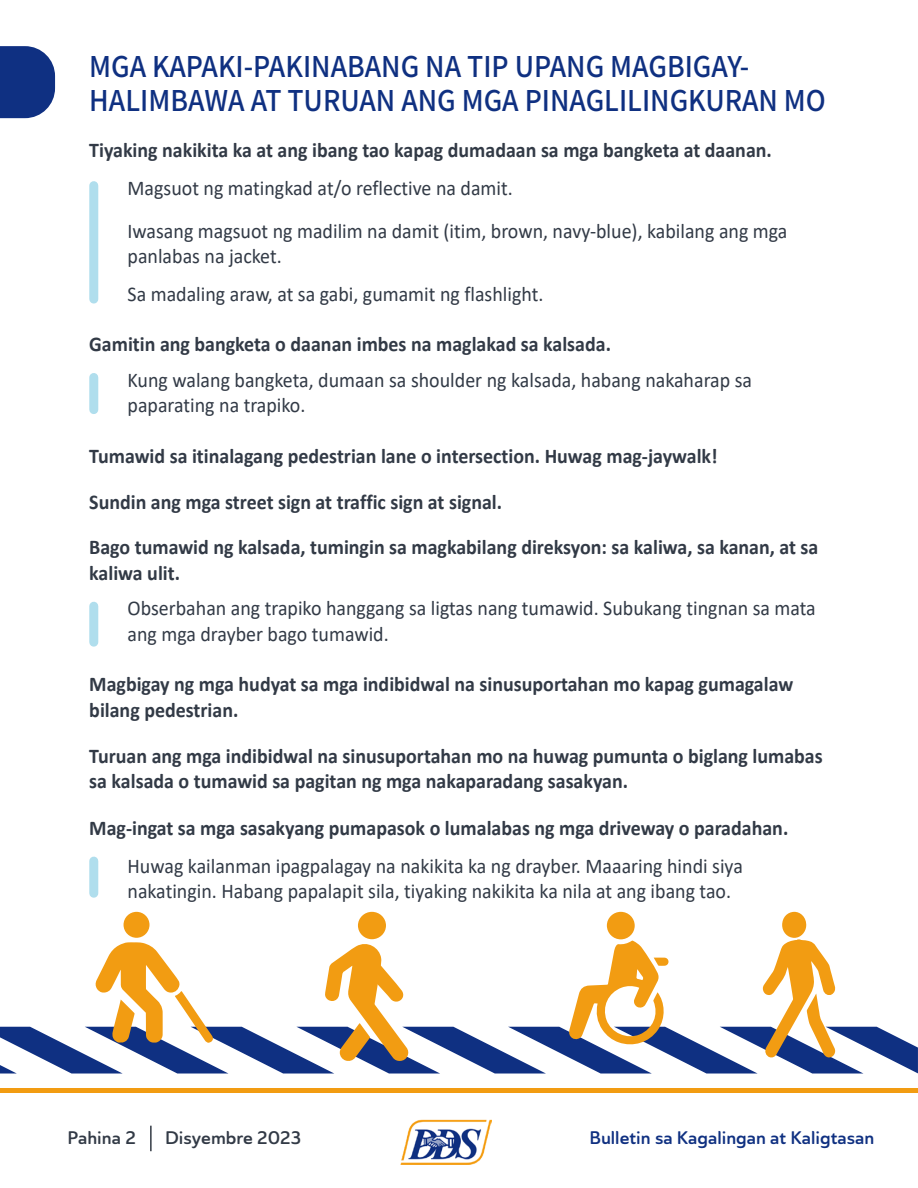
<style>
.page{position:relative;width:918px;height:1188px;background:#fff}
.page>*{position:absolute;margin:0;border:0;box-sizing:border-box;transform-origin:0 0}
.t1{font:500 28.5px/34.2px "Noto Sans CJ Kkr";color:#0f3081;scale:.93 1}
.t2{font:700 21px/25.2px "Calibri";color:#323a46;scale:.95 1}
.t3{font:21px/25.2px "Calibri";color:#323a46;scale:.95 1}
.t4{font:18px "Ainslie Sans Nor Dem";color:#0f3081}
.t5{font:18px "Ainslie Sans Nor Dem";color:#323a46}
</style>
<div class="page">
<hr style="left:150px;top:1126px;width:2px;height:25px;background:#333b45">
<img style="left:401px;top:1119px;width:90px;height:45px">
<svg style="left:0;top:46px;width:55px;height:72px;background:#26448e"></svg>
<div style="left:89px;top:186px;width:9px;height:113px;background:#b0deed"></div>
<div style="left:89px;top:377px;width:9px;height:33px;background:#b0deed"></div>
<div style="left:89px;top:606px;width:9px;height:36px;background:#b0deed"></div>
<div style="left:89px;top:861px;width:9px;height:32px;background:#b0deed"></div>
<hr style="left:0;top:1088px;width:918px;height:4px;background:#f29c12">
<svg style="left:0;top:912px;width:918px;height:162px"></svg>
<h2 class="t1" style="left:89px;top:50px;width:794px">MGA KAPAKI-PAKINABANG NA TIP UPANG MAGBIGAY-<br>HALIMBAWA AT TURUAN ANG MGA PINAGLILINGKURAN MO</h2>
<p class="t2" style="left:89px;top:138px;width:720px">Tiyaking nakikita ka at ang ibang tao kapag dumadaan sa mga bangketa at daanan.</p>
<p class="t3" style="left:128px;top:175px;width:407px">Magsuot ng matingkad at/o reflective na damit.</p>
<p class="t3" style="left:128px;top:217px;width:696px">Iwasang magsuot ng madilim na damit (itim, brown, navy-blue), kabilang ang mga panlabas na jacket.</p>
<p class="t3" style="left:128px;top:281px;width:439px">Sa madaling araw, at sa gabi, gumamit ng flashlight.</p>
<p class="t2" style="left:89px;top:332px;width:551px">Gamitin ang bangketa o daanan imbes na maglakad sa kalsada.</p>
<p class="t3" style="left:128px;top:367px;width:659px">Kung walang bangketa, dumaan sa shoulder ng kalsada, habang nakaharap sa paparating na trapiko.</p>
<p class="t2" style="left:89px;top:443px;width:663px">Tumawid sa itinalagang pedestrian lane o intersection. Huwag mag-jaywalk!</p>
<p class="t2" style="left:89px;top:489px;width:436px">Sundin ang mga street sign at traffic sign at signal.</p>
<p class="t2" style="left:89px;top:535px;width:769px">Bago tumawid ng kalsada, tumingin sa magkabilang direksyon: sa kaliwa, sa kanan, at sa kaliwa ulit.</p>
<p class="t3" style="left:128px;top:595px;width:726px">Obserbahan ang trapiko hanggang sa ligtas nang tumawid. Subukang tingnan sa mata ang mga drayber bago tumawid.</p>
<p class="t2" style="left:89px;top:671px;width:743px">Magbigay ng mga hudyat sa mga indibidwal na sinusuportahan mo kapag gumagalaw bilang pedestrian.</p>
<p class="t2" style="left:89px;top:743px;width:774px">Turuan ang mga indibidwal na sinusuportahan mo na huwag pumunta o biglang lumabas sa kalsada o tumawid sa pagitan ng mga nakaparadang sasakyan.</p>
<p class="t2" style="left:89px;top:815px;width:737px">Mag-ingat sa mga sasakyang pumapasok o lumalabas ng mga driveway o paradahan.</p>
<p class="t3" style="left:128px;top:852px;width:649px">Huwag kailanman ipagpalagay na nakikita ka ng drayber. Maaaring hindi siya nakatingin. Habang papalapit sila, tiyaking nakikita ka nila at ang ibang tao.</p>
<p class="t5" style="left:68px;top:1126px;width:70px">Pahina 2</p>
<p class="t5" style="left:165px;top:1126px;width:138px">Disyembre 2023</p>
<p class="t4" style="left:589px;top:1126px;width:286px">Bulletin sa Kagalingan at Kaligtasan</p>
</div>
